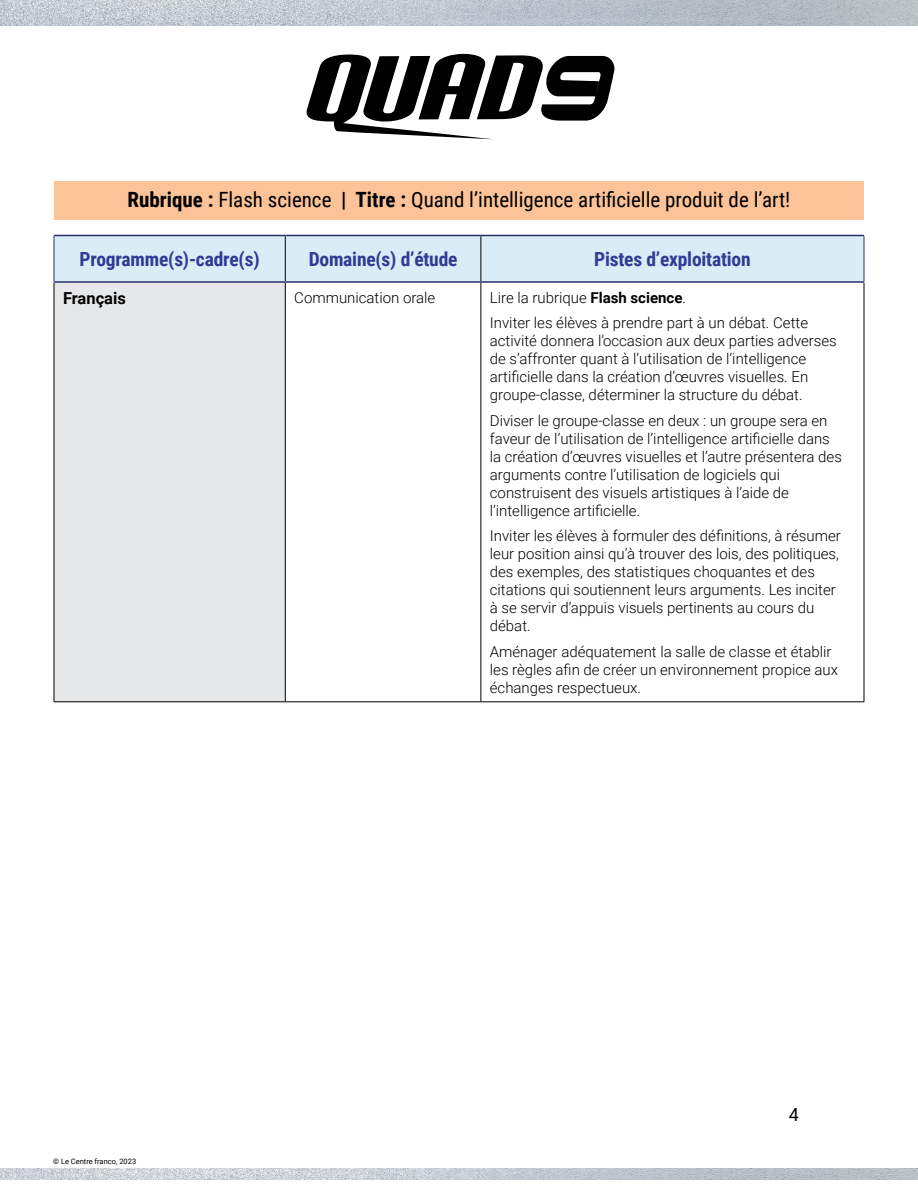
<style>
.page{position:relative;width:918px;height:1188px;background:#fff}
.page>*{position:absolute;margin:0;border:0;box-sizing:border-box;transform-origin:0 0}
.H3-feuillet-rubrique{font:21px "Roboto Condensed";color:#000}
.H4-feuillet-programme{font:700 19.5px "Roboto Condensed";letter-spacing:-.01em;color:#303b95}
.t1{font:18px "Roboto";color:#000}
.P__tableau{font:700 16.5px "Roboto";color:#000}
.P__tableau-2{font:300 15px/18px "Roboto";color:#000}
.t2{font:7.5px "Roboto";color:#000}
.s1{font-weight:700}
</style>
<div class="page">
<svg style="left:306px;top:54px;width:309px;height:85px"></svg>
<img style="left:0;top:0;width:918px;height:26px">
<img style="left:0;top:1169px;width:918px;height:10px">
<div style="left:54px;top:181px;width:810px;height:39px;background:#fbc397"></div>
<div style="left:55px;top:236px;width:809px;height:45px;background:#daecf5"></div>
<div style="left:54px;top:282px;width:231px;height:420px;background:#e6e7e8"></div>
<hr style="left:285px;top:283px;width:1px;height:419px;background:#000">
<hr style="left:481px;top:283px;width:1px;height:419px;background:#000">
<hr style="left:54px;top:702px;width:231px;height:1px;background:#000">
<hr style="left:285px;top:702px;width:196px;height:1px;background:#000">
<hr style="left:481px;top:702px;width:383px;height:1px;background:#000">
<hr style="left:54px;top:283px;width:1px;height:419px;background:#000">
<hr style="left:864px;top:283px;width:1px;height:419px;background:#000">
<hr style="left:54px;top:236px;width:1px;height:45px;background:#2a2f6e">
<hr style="left:864px;top:236px;width:1px;height:45px;background:#2a2f6e">
<hr style="left:54px;top:235px;width:231px;height:1px;background:#2a2f6e">
<hr style="left:285px;top:235px;width:196px;height:1px;background:#2a2f6e">
<hr style="left:481px;top:235px;width:383px;height:1px;background:#2a2f6e">
<hr style="left:285px;top:236px;width:1px;height:45px;background:#000">
<hr style="left:481px;top:236px;width:1px;height:45px;background:#000">
<hr style="left:54px;top:281px;width:231px;height:2px;background:#2a2f6e">
<hr style="left:285px;top:281px;width:196px;height:2px;background:#2a2f6e">
<hr style="left:481px;top:281px;width:383px;height:2px;background:#2a2f6e">
<h3 class="H3-feuillet-rubrique" style="left:128px;top:185px;width:664px"><span class="s1">Rubrique :</span> Flash science <span class="s1">| Titre :</span> Quand l’intelligence artificielle produit de l’art!</h3>
<h4 class="H4-feuillet-programme" style="left:80px;top:245px;width:182px">Programme(s)-cadre(s)</h4>
<h4 class="H4-feuillet-programme" style="left:309px;top:245px;width:150px">Domaine(s) d’étude</h4>
<h4 class="H4-feuillet-programme" style="left:594px;top:245px;width:158px">Pistes d’exploitation</h4>
<p class="P__tableau" style="left:63px;top:287px;width:64px">Français</p>
<p class="P__tableau-2" style="left:294px;top:288px;width:143px">Communication orale</p>
<p class="P__tableau-2" style="left:490px;top:288px;width:198px">Lire la rubrique <span class="s1">Flash science</span>.</p>
<p class="P__tableau-2" style="left:490px;top:313px;width:348px">Inviter les élèves à prendre part à un débat. Cette activité donnera l’occasion aux deux parties adverses de s’affronter quant à l’utilisation de l’intelligence artificielle dans la création d’œuvres visuelles. En groupe-classe, déterminer la structure du débat.</p>
<p class="P__tableau-2" style="left:490px;top:411px;width:354px">Diviser le groupe-classe en deux : un groupe sera en faveur de l’utilisation de l’intelligence artificielle dans la création d’œuvres visuelles et l’autre présentera des arguments contre l’utilisation de logiciels qui construisent des visuels artistiques à l’aide de l’intelligence artificielle.</p>
<p class="P__tableau-2" style="left:490px;top:526px;width:352px">Inviter les élèves à formuler des définitions, à résumer leur position ainsi qu’à trouver des lois, des politiques, des exemples, des statistiques choquantes et des citations qui soutiennent leurs arguments. Les inciter à se servir d’appuis visuels pertinents au cours du débat.</p>
<p class="P__tableau-2" style="left:490px;top:642px;width:350px">Aménager adéquatement la salle de classe et établir les règles afin de créer un environnement propice aux échanges respectueux.</p>
<p class="t2" style="left:53px;top:1156px;width:84px">© Le Centre franco, 2023</p>
<p class="t1" style="left:789px;top:1102px;width:12px">4</p>
</div>
